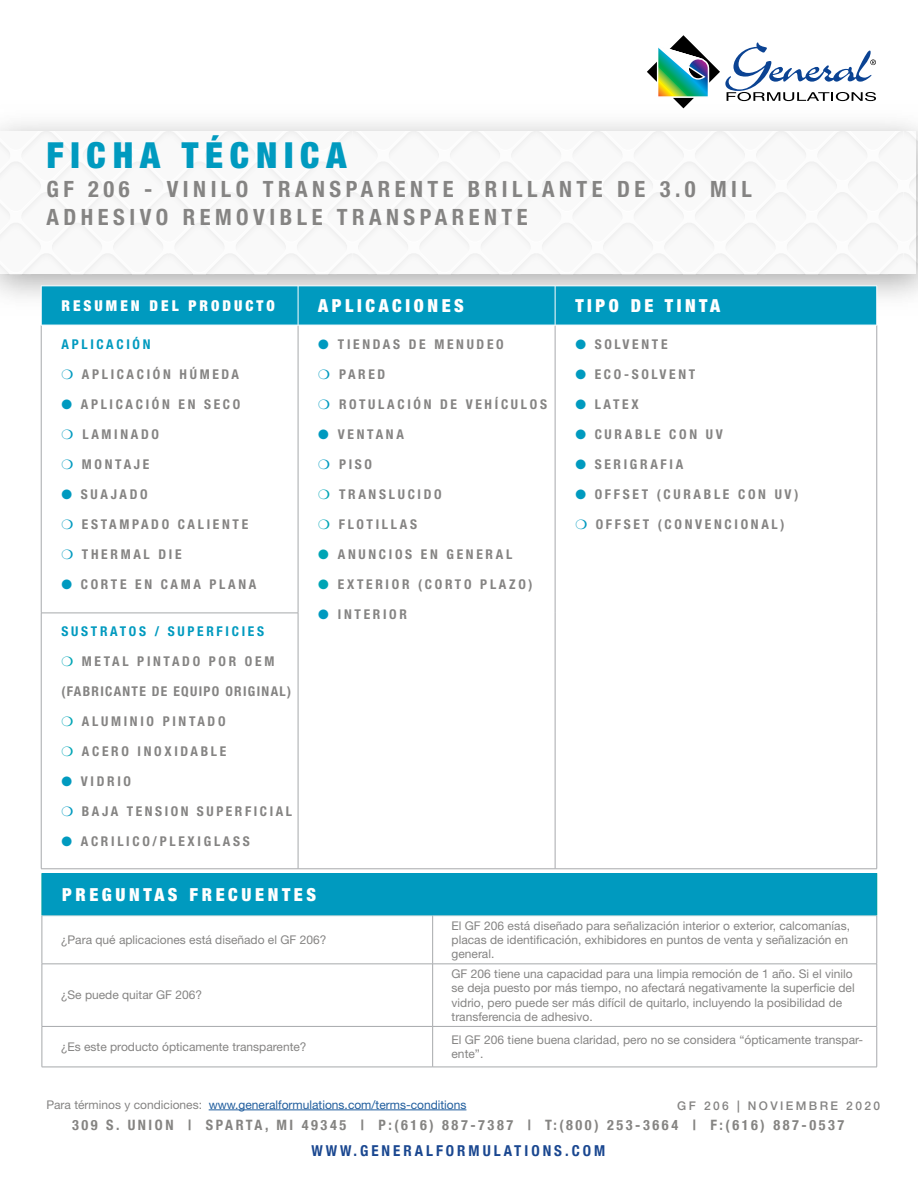
<style>
.page{position:relative;width:918px;height:1188px;background:#fff}
.page>*{position:absolute;margin:0;border:0;box-sizing:border-box;transform-origin:0 0}
.t1{font:900 condensed 36px "Helvetica Neue LT Std";letter-spacing:.19em;color:#009abf}
.t2{font:700 condensed 22.5px/28.5px "Helvetica Neue LT Std";letter-spacing:.2em;color:#858483}
.t3{font:900 condensed 18px "Helvetica Neue LT Std";letter-spacing:.2em;color:#fff}
.t4{font:700 condensed 15px "Helvetica Neue";letter-spacing:.2em;color:#1a4790}
.t5{font:900 condensed 15px "Helvetica Neue LT Std";letter-spacing:.2em;color:#fff}
.t6{font:700 condensed 14.25px "Helvetica Neue";letter-spacing:.18em;color:#858482}
.t7{font:700 condensed 13.5px "Helvetica Neue LT Std";letter-spacing:.2em;color:#858483}
.t8{font:700 condensed 13.5px "Helvetica Neue LT Std";letter-spacing:.2em;color:#009abf}
.t9{font:700 condensed 13.5px "Helvetica Neue LT Std";letter-spacing:.1em;color:#858483}
.t10{font:12px/14.4px "Helvetica Neue LT Std";color:#858483}
.t11{font:12px "Helvetica Neue LT Std";color:#215e9e}
.t12{font:500 12px "Helvetica Neue LT Std";letter-spacing:.2em;color:#858483}
.s1{color:#009abf}
.s2{color:#00a5b5}
.s3{color:#858483}
</style>
<div class="page">
<svg style="left:0;top:131px;width:918px;height:143px"></svg>
<svg style="left:647px;top:35px;width:229px;height:73px"></svg>
<hr style="left:209px;top:1110px;width:257px;height:1px;background:#215e9e">
<div style="left:42px;top:873px;width:835px;height:43px;background:#009abf"></div>
<hr style="left:432px;top:916px;width:1px;height:48px;background:#a7a9ac">
<hr style="left:432px;top:964px;width:1px;height:62px;background:#a7a9ac">
<hr style="left:432px;top:1027px;width:1px;height:40px;background:#a7a9ac">
<hr style="left:42px;top:873px;width:1px;height:42px;background:#009ea6">
<hr style="left:877px;top:873px;width:1px;height:42px;background:#009ea6">
<hr style="left:42px;top:915px;width:391px;height:1px;background:#accfd4">
<hr style="left:433px;top:915px;width:444px;height:1px;background:#accfd4">
<hr style="left:42px;top:916px;width:1px;height:48px;background:#a7a9ac">
<hr style="left:877px;top:916px;width:1px;height:48px;background:#a7a9ac">
<hr style="left:42px;top:964px;width:391px;height:1px;background:#a7a9ac">
<hr style="left:42px;top:964px;width:1px;height:62px;background:#a7a9ac">
<hr style="left:433px;top:964px;width:444px;height:1px;background:#a7a9ac">
<hr style="left:877px;top:964px;width:1px;height:62px;background:#a7a9ac">
<hr style="left:42px;top:1026px;width:391px;height:1px;background:#a7a9ac">
<hr style="left:42px;top:1027px;width:1px;height:40px;background:#a7a9ac">
<hr style="left:433px;top:1026px;width:444px;height:1px;background:#a7a9ac">
<hr style="left:877px;top:1027px;width:1px;height:40px;background:#a7a9ac">
<hr style="left:42px;top:1067px;width:391px;height:1px;background:#a7a9ac">
<hr style="left:433px;top:1067px;width:444px;height:1px;background:#a7a9ac">
<div style="left:42px;top:287px;width:835px;height:38px;background:#009abf"></div>
<hr style="left:41px;top:325px;width:1px;height:288px;background:#a7a9ac">
<hr style="left:298px;top:325px;width:1px;height:288px;background:#a7a9ac">
<hr style="left:555px;top:325px;width:1px;height:288px;background:#a7a9ac">
<hr style="left:877px;top:325px;width:1px;height:288px;background:#a7a9ac">
<hr style="left:41px;top:613px;width:257px;height:1px;background:#a7a9ac">
<hr style="left:41px;top:613px;width:1px;height:256px;background:#a7a9ac">
<hr style="left:298px;top:613px;width:1px;height:256px;background:#a7a9ac">
<hr style="left:555px;top:613px;width:1px;height:256px;background:#a7a9ac">
<hr style="left:877px;top:613px;width:1px;height:256px;background:#a7a9ac">
<hr style="left:41px;top:869px;width:257px;height:1px;background:#a7a9ac">
<hr style="left:298px;top:869px;width:257px;height:1px;background:#a7a9ac">
<hr style="left:555px;top:869px;width:322px;height:1px;background:#a7a9ac">
<hr style="left:298px;top:286px;width:1px;height:39px;background:#fff">
<hr style="left:555px;top:286px;width:1px;height:39px;background:#fff">
<hr style="left:41px;top:325px;width:257px;height:1px;background:#fff">
<hr style="left:298px;top:325px;width:257px;height:1px;background:#fff">
<hr style="left:555px;top:325px;width:322px;height:1px;background:#fff">
<h1 class="t1" style="left:46px;top:133px;width:301px">FICHA TÉCNICA</h1>
<h2 class="t2" style="left:46px;top:174px;width:707px">GF 206 - VINILO TRANSPARENTE BRILLANTE DE 3.0 MIL<br>ADHESIVO REMOVIBLE TRANSPARENTE</h2>
<p class="t5" style="left:61px;top:296px;width:215px">RESUMEN DEL PRODUCTO</p>
<h3 class="t3" style="left:318px;top:294px;width:147px">APLICACIONES</h3>
<h3 class="t3" style="left:575px;top:294px;width:146px">TIPO DE TINTA</h3>
<p class="t8" style="left:61px;top:336px;width:91px">APLICACIÓN</p>
<p class="t7" style="left:61px;top:366px;width:179px"><span class="s1">❍</span> APLICACIÓN HÚMEDA</p>
<p class="t7" style="left:61px;top:396px;width:180px"><span class="s1">●</span> APLICACIÓN EN SECO</p>
<p class="t7" style="left:61px;top:426px;width:99px"><span class="s1">❍</span> LAMINADO</p>
<p class="t7" style="left:61px;top:456px;width:89px"><span class="s1">❍</span> MONTAJE</p>
<p class="t7" style="left:61px;top:486px;width:88px"><span class="s1">●</span> SUAJADO</p>
<p class="t7" style="left:61px;top:516px;width:188px"><span class="s1">❍</span> ESTAMPADO CALIENTE</p>
<p class="t7" style="left:61px;top:546px;width:122px"><span class="s1">❍</span> THERMAL DIE</p>
<p class="t7" style="left:61px;top:576px;width:196px"><span class="s1">●</span> CORTE EN CAMA PLANA</p>
<p class="t7" style="left:575px;top:336px;width:94px"><span class="s1">●</span> SOLVENTE</p>
<p class="t7" style="left:575px;top:366px;width:122px"><span class="s1">●</span> ECO-SOLVENT</p>
<p class="t7" style="left:575px;top:396px;width:65px"><span class="s1">●</span> LATEX</p>
<p class="t7" style="left:575px;top:426px;width:149px"><span class="s1">●</span> CURABLE CON UV</p>
<p class="t7" style="left:575px;top:456px;width:109px"><span class="s1">●</span> SERIGRAFIA</p>
<p class="t7" style="left:575px;top:486px;width:224px"><span class="s1">●</span> OFFSET (CURABLE CON UV)</p>
<p class="t7" style="left:575px;top:516px;width:211px"><span class="s1">❍</span> OFFSET (CONVENCIONAL)</p>
<p class="t7" style="left:318px;top:336px;width:187px"><span class="s1">●</span> TIENDAS DE MENUDEO</p>
<p class="t7" style="left:318px;top:366px;width:69px"><span class="s1">❍</span> PARED</p>
<p class="t7" style="left:318px;top:396px;width:230px"><span class="s1">❍</span> ROTULACIÓN DE VEHÍCULOS</p>
<p class="t7" style="left:318px;top:426px;width:87px"><span class="s1">●</span> VENTANA</p>
<p class="t7" style="left:318px;top:456px;width:55px"><span class="s1">❍</span> PISO</p>
<p class="t7" style="left:318px;top:486px;width:125px"><span class="s2">❍</span> TRANSLUCIDO</p>
<p class="t7" style="left:318px;top:516px;width:100px"><span class="s2">❍</span> FLOTILLAS</p>
<p class="t7" style="left:318px;top:546px;width:195px"><span class="s2">●</span> ANUNCIOS EN GENERAL</p>
<p class="t7" style="left:318px;top:576px;width:216px"><span class="s2">●</span> EXTERIOR (CORTO PLAZO)</p>
<p class="t7" style="left:318px;top:606px;width:90px"><span class="s1">●</span> INTERIOR</p>
<p class="t8" style="left:61px;top:623px;width:204px">SUSTRATOS / SUPERFICIES</p>
<p class="t7" style="left:61px;top:653px;width:214px"><span class="s2">❍</span> METAL PINTADO POR OEM</p>
<p class="t9" style="left:61px;top:683px;width:231px">(FABRICANTE DE EQUIPO ORIGINAL)</p>
<p class="t7" style="left:61px;top:713px;width:166px"><span class="s2">❍</span> ALUMINIO PINTADO</p>
<p class="t7" style="left:61px;top:743px;width:166px"><span class="s2">❍</span> ACERO INOXIDABLE</p>
<p class="t7" style="left:61px;top:773px;width:71px"><span class="s1">●</span> VIDRIO</p>
<p class="t7" style="left:61px;top:803px;width:232px"><span class="s1">❍</span> BAJA TENSION SUPERFICIAL</p>
<p class="t7" style="left:61px;top:833px;width:190px"><span class="s1">●</span> ACRILICO/PLEXIGLASS</p>
<h3 class="t3" style="left:62px;top:883px;width:256px">PREGUNTAS FRECUENTES</h3>
<p class="t10" style="left:61px;top:932px;width:267px">¿Para qué aplicaciones está diseñado el GF 206?</p>
<p class="t10" style="left:61px;top:988px;width:143px">¿Se puede quitar GF 206?</p>
<p class="t10" style="left:452px;top:918px;width:400px">El GF 206 está diseñado para señalización interior o exterior, calcomanías, placas de identificación, exhibidores en puntos de venta y señalización en general.</p>
<p class="t10" style="left:452px;top:966px;width:405px">GF 206 tiene una capacidad para una limpia remoción de 1 año. Si el vinilo se deja puesto por más tiempo, no afectará negativamente la superficie del vidrio, pero puede ser más difícil de quitarlo, incluyendo la posibilidad de transferencia de adhesivo.</p>
<p class="t10" style="left:61px;top:1039px;width:247px">¿Es este producto ópticamente transparente?</p>
<p class="t10" style="left:452px;top:1032px;width:413px">El GF 206 tiene buena claridad, pero no se considera “ópticamente transpar&shy;ente”.</p>
<p class="t11" style="left:46px;top:1097px;width:422px"><span class="s3">Para términos y condiciones:</span> www.generalformulations.com/terms-conditions</p>
<p class="t12" style="left:677px;top:1098px;width:204px">GF 206 | NOVIEMBRE 2020</p>
<p class="t6" style="left:72px;top:1113px;width:774px">309 S. UNION | SPARTA, MI 49345 | P:(616) 887-7387 | T:(800) 253-3664 | F:(616) 887-0537</p>
<p class="t4" style="left:311px;top:1138px;width:295px">WWW.GENERALFORMULATIONS.COM</p>
</div>
